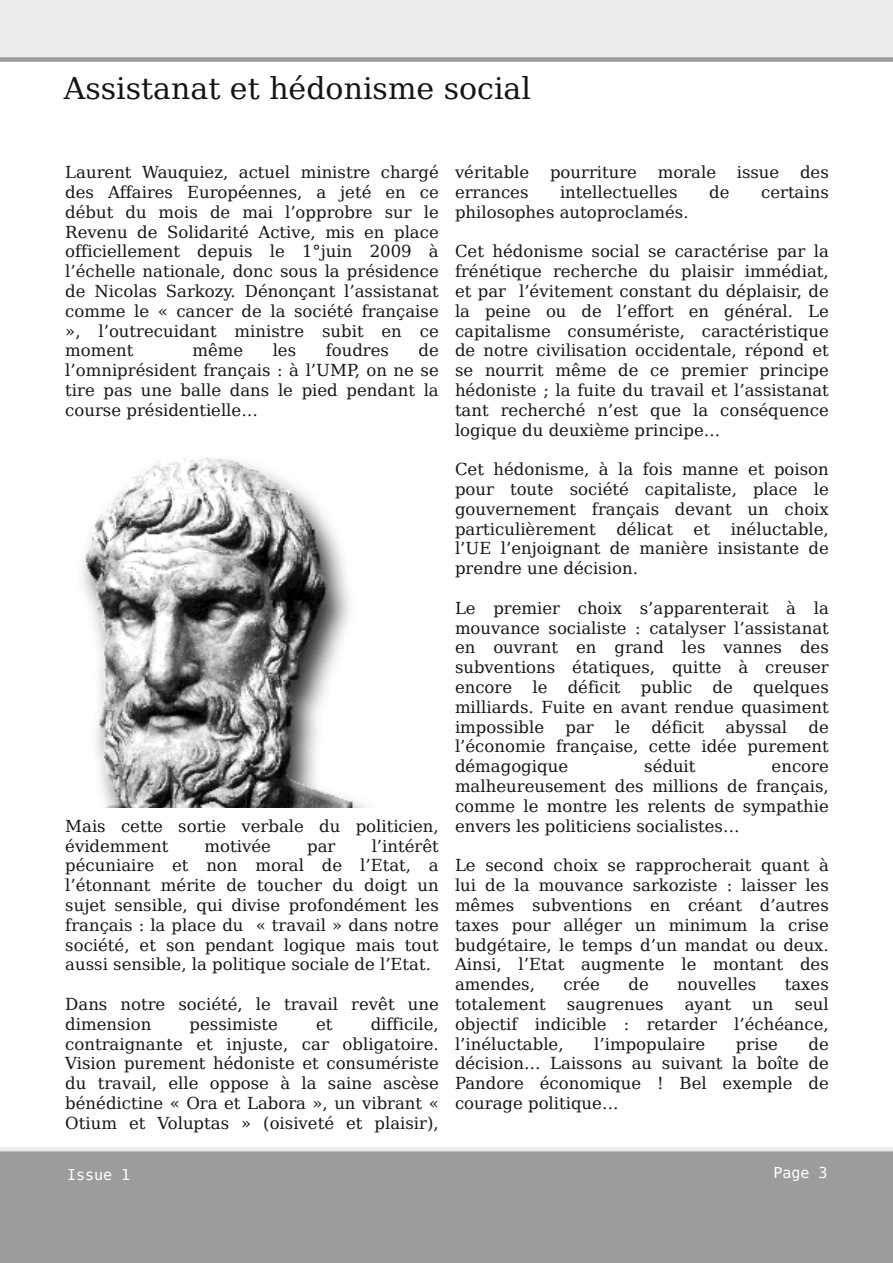
<style>
.page{position:relative;width:893px;height:1263px;background:#fff}
.page>*{position:absolute;margin:0;border:0;box-sizing:border-box;transform-origin:0 0}
.t1{font:30px "Bitstream Vera Serif";color:#161413}
.t2{font:16.5px/19.8px "Bitstream Vera Serif";color:#161413;text-align:justify}
.t3{font:15px "Bitstream Vera Sans Mono";color:#fff}
</style>
<div class="page">
<div style="left:0;top:1147px;width:893px;height:116px;background:#9a9c9e"></div>
<svg style="left:0;top:0;width:893px;height:62px;background:#e5e6e6"></svg>
<img style="left:82px;top:457px;width:286px;height:351px">
<h1 class="t1" style="left:64px;top:71px;width:469px">Assistanat et hédonisme social</h1>
<p class="t2" style="left:65px;top:163px;width:375px">Laurent Wauquiez, actuel ministre chargé des Affaires Européennes, a jeté en ce début du mois de mai l’opprobre sur le Revenu de Solidarité Active, mis en place officiellement depuis le 1°juin 2009 à l’échelle nationale, donc sous la présidence de Nicolas Sarkozy. Dénonçant l’assistanat comme le « cancer de la société française », l’outrecuidant ministre subit en ce moment</p>
<p class="t2" style="left:192px;top:341px;width:52px">même</p>
<p class="t2" style="left:273px;top:341px;width:25px">les</p>
<p class="t2" style="left:326px;top:341px;width:65px">foudres</p>
<p class="t2" style="left:65px;top:341px;width:375px;text-indent:353px">de l’omniprésident français : à l’UMP, on ne se tire pas une balle dans le pied pendant la course présidentielle…</p>
<p class="t2" style="left:65px;top:816px;width:375px">Mais cette sortie verbale du politicien, évidemment</p>
<p class="t2" style="left:65px;top:836px;width:375px;text-indent:306px">l’intérêt pécuniaire et non moral de l’Etat, a l’étonnant mérite de toucher du doigt un sujet sensible, qui divise profondément les français : la place du « travail » dans notre société, et son pendant logique mais tout aussi sensible, la politique sociale de l’Etat.</p>
<p class="t2" style="left:65px;top:994px;width:375px">Dans notre société, le travail revêt une dimension</p>
<p class="t2" style="left:205px;top:836px;width:68px">motivée</p>
<p class="t2" style="left:307px;top:836px;width:30px">par</p>
<p class="t2" style="left:65px;top:1014px;width:375px;text-indent:305px">difficile, contraignante et injuste, car obligatoire.<br>Vision purement hédoniste et consumériste du travail, elle oppose à la saine ascèse bénédictine « Ora et Labora », un vibrant « Otium et Voluptas » (oisiveté et plaisir),</p>
<p class="t2" style="left:190px;top:1014px;width:90px">pessimiste</p>
<p class="t2" style="left:316px;top:1014px;width:18px">et</p>
<p class="t2" style="left:455px;top:163px;width:76px">véritable</p>
<p class="t2" style="left:550px;top:163px;width:89px">pourriture</p>
<p class="t2" style="left:658px;top:163px;width:60px">morale</p>
<p class="t2" style="left:737px;top:163px;width:44px">issue</p>
<p class="t2" style="left:800px;top:163px;width:30px">des</p>
<p class="t2" style="left:455px;top:182px;width:75px">errances</p>
<p class="t2" style="left:560px;top:182px;width:119px">intellectuelles</p>
<p class="t2" style="left:709px;top:182px;width:22px">de</p>
<p class="t2" style="left:761px;top:182px;width:69px">certains</p>
<p class="t2" style="left:455px;top:202px;width:235px">philosophes autoproclamés.</p>
<p class="t2" style="left:455px;top:242px;width:375px">Cet hédonisme social se caractérise par la frénétique recherche du plaisir immédiat, et par l’évitement constant du déplaisir, de la peine ou de l’effort en général. Le capitalisme consumériste, caractéristique de notre civilisation occidentale, répond et se nourrit même de ce premier principe hédoniste ; la fuite du travail et l’assistanat tant recherché n’est que la conséquence logique du deuxième principe…</p>
<p class="t2" style="left:455px;top:460px;width:375px">Cet hédonisme, à la fois manne et poison pour toute société capitaliste, place le gouvernement français devant un choix particulièrement</p>
<p class="t2" style="left:455px;top:519px;width:375px;text-indent:276px">inéluctable, l’UE l’enjoignant de manière insistante de prendre une décision.</p>
<p class="t2" style="left:455px;top:598px;width:375px">Le premier choix s’apparenterait à la mouvance socialiste : catalyser l’assistanat en ouvrant en grand les vannes des subventions étatiques, quitte à creuser encore le déficit public de quelques milliards. Fuite en avant rendue quasiment impossible</p>
<p class="t2" style="left:616px;top:519px;width:58px">délicat</p>
<p class="t2" style="left:694px;top:519px;width:18px">et</p>
<p class="t2" style="left:565px;top:717px;width:30px">par</p>
<p class="t2" style="left:615px;top:717px;width:17px">le</p>
<p class="t2" style="left:651px;top:717px;width:54px">déficit</p>
<p class="t2" style="left:725px;top:717px;width:63px">abyssal</p>
<p class="t2" style="left:455px;top:717px;width:375px;text-indent:353px">de l’économie française, cette idée purement démagogique</p>
<p class="t2" style="left:644px;top:757px;width:53px">séduit</p>
<p class="t2" style="left:455px;top:757px;width:375px;text-indent:317px">encore malheureusement des millions de français, comme le montre les relents de sympathie envers les politiciens socialistes…</p>
<p class="t2" style="left:455px;top:856px;width:375px">Le second choix se rapprocherait quant à lui de la mouvance sarkoziste : laisser les mêmes subventions en créant d’autres taxes pour alléger un minimum la crise budgétaire, le temps d’un mandat ou deux.<br>Ainsi, l’Etat augmente le montant des amendes,</p>
<p class="t2" style="left:563px;top:974px;width:38px">crée</p>
<p class="t2" style="left:628px;top:974px;width:22px">de</p>
<p class="t2" style="left:677px;top:974px;width:81px">nouvelles</p>
<p class="t2" style="left:785px;top:974px;width:46px">taxes</p>
<p class="t2" style="left:455px;top:994px;width:92px">totalement</p>
<p class="t2" style="left:567px;top:994px;width:98px">saugrenues</p>
<p class="t2" style="left:685px;top:994px;width:48px">ayant</p>
<p class="t2" style="left:752px;top:994px;width:23px">un</p>
<p class="t2" style="left:455px;top:994px;width:375px;text-indent:340px">seul objectif indicible : retarder l’échéance, l’inéluctable,</p>
<p class="t2" style="left:455px;top:1034px;width:375px;text-indent:353px">de décision… Laissons au suivant la boîte de Pandore économique ! Bel exemple de courage politique…</p>
<p class="t2" style="left:594px;top:1034px;width:113px">l’impopulaire</p>
<p class="t2" style="left:736px;top:1034px;width:43px">prise</p>
<p class="t3" style="left:67px;top:1166px;width:65px">Issue 1</p>
<p class="t3" style="left:773px;top:1164px;width:56px">Page 3</p>
</div>
